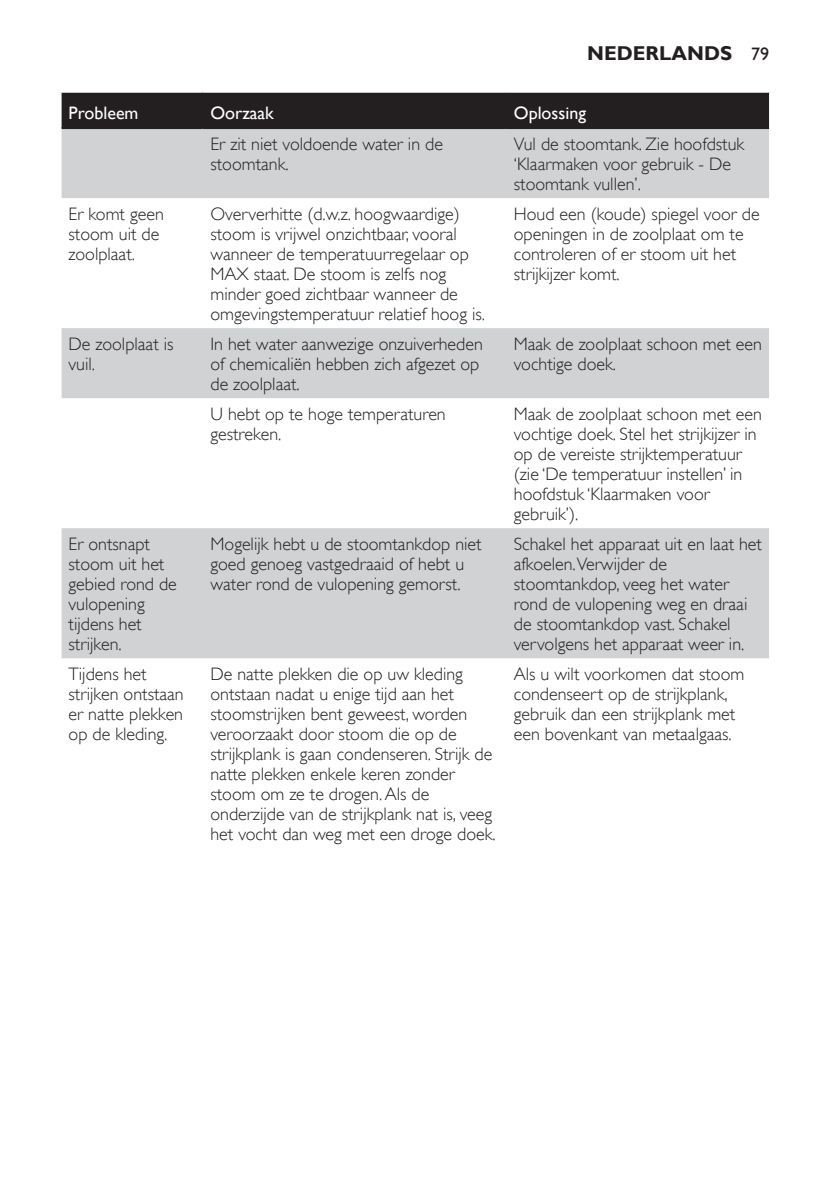
<style>
.page{position:relative;width:840px;height:1191px;background:#fff}
.page>*{position:absolute;margin:0;border:0;box-sizing:border-box;transform-origin:0 0}
.t1{font:700 20px "Gill Sans Alt One WGL";color:#231f20}
.t2{font:18px/20px "Gill Sans Alt One WGL Light";color:#231f20}
.t3{font:18px "Gill Sans Alt One WGL";color:#fff}
.t4{font:18px "Gill Sans Alt One WGL";color:#231f20}
</style>
<div class="page">
<div style="left:62px;top:93px;width:706px;height:34px;background:#231f20"></div>
<svg style="left:62px;top:129px;width:706px;height:529px;fill:#d1d2d4"></svg>
<hr style="left:62px;top:127px;width:140px;height:2px;background:#231f20">
<hr style="left:202px;top:127px;width:303px;height:2px;background:#231f20">
<hr style="left:505px;top:127px;width:263px;height:2px;background:#231f20">
<p class="t1" style="left:587px;top:40px;width:16px">NEDER</p>
<p class="t1" style="left:658px;top:40px;width:59px">LANDS</p>
<p class="t4" style="left:750px;top:42px;width:19px">79</p>
<p class="t3" style="left:69px;top:101px;width:71px">Probleem</p>
<p class="t3" style="left:210px;top:101px;width:65px">Oorzaak</p>
<p class="t3" style="left:513px;top:101px;width:74px">Oplossing</p>
<p class="t2" style="left:210px;top:134px;width:234px">Er zit niet voldoende water in de stoomtank.</p>
<p class="t2" style="left:513px;top:134px;width:232px">Vul de stoomtank. Zie hoofdstuk ‘Klaarmaken voor gebruik - De stoomtank vullen’.</p>
<p class="t2" style="left:69px;top:204px;width:97px">Er komt geen stoom uit de zoolplaat.</p>
<p class="t2" style="left:210px;top:204px;width:276px">Oververhitte (d.w.z. hoogwaardige) stoom is vrijwel onzichtbaar, vooral wanneer de temperatuurregelaar op MAX staat. De stoom is zelfs nog minder goed zichtbaar wanneer de omgevingstemperatuur relatief hoog is.</p>
<p class="t2" style="left:513px;top:204px;width:247px">Houd een (koude) spiegel voor de openingen in de zoolplaat om te controleren of er stoom uit het strijkijzer komt.</p>
<p class="t2" style="left:69px;top:334px;width:106px">De zoolplaat is vuil.</p>
<p class="t2" style="left:210px;top:334px;width:274px">In het water aanwezige onzuiverheden of chemicaliën hebben zich afgezet op de zoolplaat.</p>
<p class="t2" style="left:513px;top:334px;width:249px">Maak de zoolplaat schoon met een vochtige doek.</p>
<p class="t2" style="left:210px;top:404px;width:237px">U hebt op te hoge temperaturen gestreken.</p>
<p class="t2" style="left:513px;top:404px;width:249px">Maak de zoolplaat schoon met een vochtige doek. Stel het strijkijzer in op de vereiste strijktemperatuur (zie ‘De temperatuur instellen’ in hoofdstuk ‘Klaarmaken voor gebruik’).</p>
<p class="t2" style="left:69px;top:534px;width:110px">Er ontsnapt stoom uit het gebied rond de vulopening tijdens het strijken.</p>
<p class="t2" style="left:210px;top:534px;width:272px">Mogelijk hebt u de stoomtankdop niet goed genoeg vastgedraaid of hebt u water rond de vulopening gemorst.</p>
<p class="t2" style="left:513px;top:534px;width:249px">Schakel het apparaat uit en laat het afkoelen.Verwijder de stoomtankdop, veeg het water rond de vulopening weg en draai de stoomtankdop vast. Schakel vervolgens het apparaat weer in.</p>
<p class="t2" style="left:69px;top:664px;width:116px">Tijdens het strijken ontstaan er natte plekken op de kleding.</p>
<p class="t2" style="left:210px;top:664px;width:286px">De natte plekken die op uw kleding ontstaan nadat u enige tijd aan het stoomstrijken bent geweest, worden veroorzaakt door stoom die op de strijkplank is gaan condenseren. Strijk de natte plekken enkele keren zonder stoom om ze te drogen. Als de onderzijde van de strijkplank nat is, veeg het vocht dan weg met een droge doek.</p>
<p class="t2" style="left:513px;top:664px;width:232px">Als u wilt voorkomen dat stoom condenseert op de strijkplank, gebruik dan een strijkplank met een bovenkant van metaalgaas.</p>
</div>
